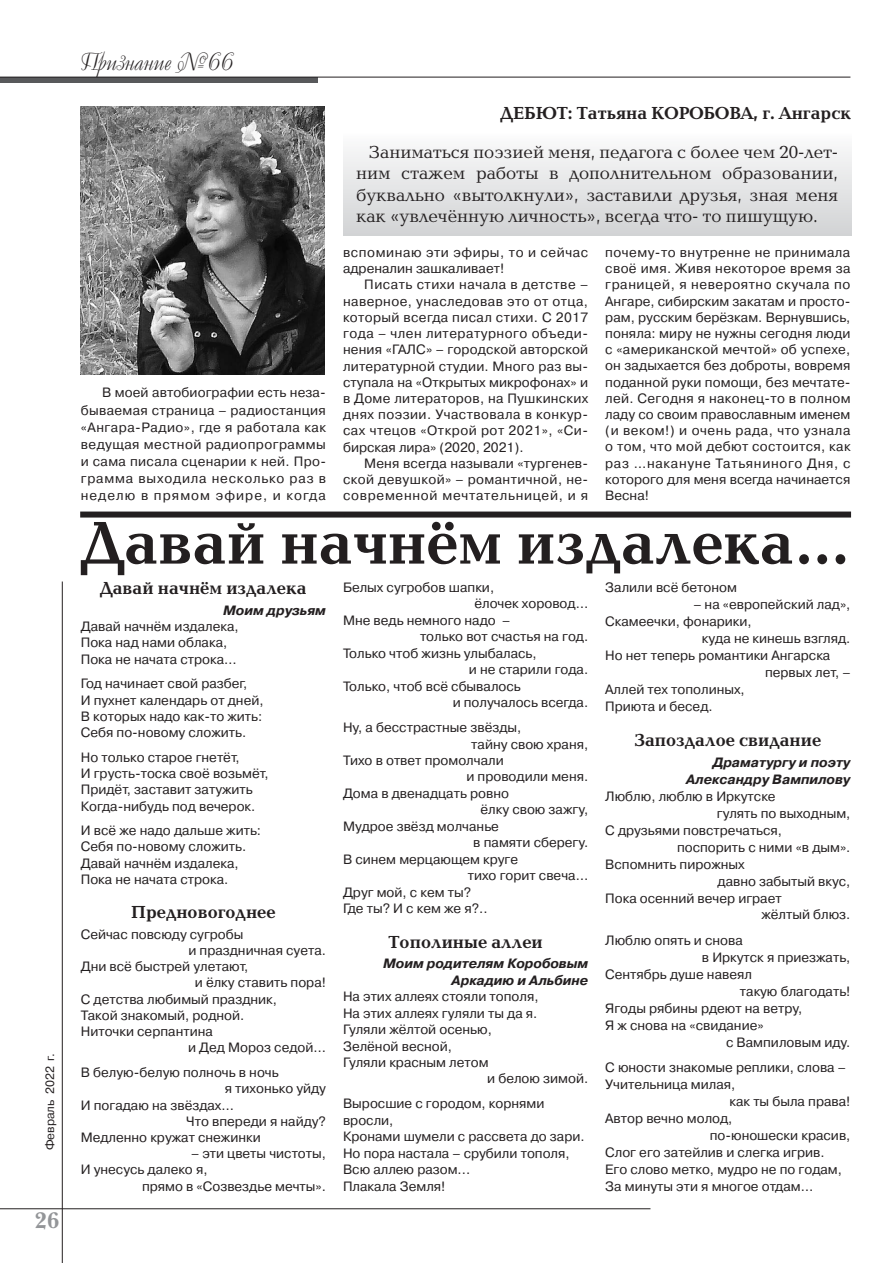
<style>
.page{position:relative;width:893px;height:1263px;background:#fff}
.page>*{position:absolute;margin:0;border:0;box-sizing:border-box;transform-origin:0 0}
.t1{font:700 62.25px "Baltica C";color:#231f20}
.t2{font:25.2px "Decor C";color:#231f20}
.t3{font:700 23.4px "New Baskerville C";color:#939598}
.t4{font:18px/21.6px "Baltica C";color:#231f20;text-align:justify}
.t5{font:700 18px "Baltica C";color:#231f20}
.t6{font:13.5px/16.2px "Pragmatica C";color:#231f20}
.t7{font:italic 700 13.5px/16.5px "Pragmatica C";color:#231f20;text-align:right}
.t8{font:13.5px/16.2px "Pragmatica C";letter-spacing:.04em;color:#231f20}
.t9{font:12px "Pragmatica C";color:#231f20}
</style>
<div class="page">
<div style="left:0;top:77px;width:317px;height:6px;background:#58595b"></div>
<hr style="left:0;top:77px;width:850px;height:1px;background:#231f20">
<hr style="left:62px;top:581px;width:1px;height:682px;background:#231f20">
<hr style="left:0;top:1208px;width:650px;height:1px;background:#231f20">
<div style="left:343px;top:132px;width:508px;height:103px;background:linear-gradient(to bottom,#fcfcfc,#d1d3d4)"></div>
<img style="left:80px;top:106px;width:244px;height:268px">
<div style="left:80px;top:511px;width:771px;height:6px;background:#231f20"></div>
<p class="t9" style="left:43px;top:1150px;width:98px;rotate:-90deg">Февраль 2022 г.</p>
<h3 class="t3" style="left:35px;top:1207px;width:26px">26</h3>
<h2 class="t2" style="left:80px;top:47px;width:155px">Признание №66</h2>
<h3 class="t5" style="left:500px;top:104px;width:352px">ДЕБЮТ: Татьяна КОРОБОВА, г. Ангарск</h3>
<h3 class="t4" style="left:356px;top:142px;width:484px;text-indent:13px">Заниматься поэзией меня, педагога с более чем 20-лет&shy;ним стажем работы в дополнительном образовании, буквально «вытолкнули», заставили друзья, зная меня как «увлечённую личность», всегда что- то пишущую.</h3>
<p class="t8" style="left:343px;top:244px;width:247px">вспоминаю эти эфиры, то и сейчас адреналин зашкаливает!</p>
<p class="t6" style="left:343px;top:277px;width:247px;text-align:justify;text-indent:21px">Писать стихи начала в детстве – наверное, унаследовав это от отца, который всегда писал стихи. С 2017 года – член литературного объеди&shy;нения «ГАЛС» – городской авторской литературной студии. Много раз вы&shy;ступала на «Открытых микрофонах» и в Доме литераторов, на Пушкинских днях поэзии. Участвовала в конкур&shy;сах чтецов «Открой рот 2021», «Си&shy;бирская лира» (2020, 2021).</p>
<p class="t6" style="left:343px;top:455px;width:247px;text-align:justify;text-indent:21px">Меня всегда называли «тургенев&shy;ской девушкой» – романтичной, не&shy;современной мечтательницей, и я</p>
<p class="t6" style="left:605px;top:244px;width:247px;text-align:justify">почему-то внутренне не принимала своё имя. Живя некоторое время за границей, я невероятно скучала по Ангаре, сибирским закатам и просто&shy;рам, русским берёзкам. Вернувшись, поняла: миру не нужны сегодня люди с «американской мечтой» об успехе, он задыхается без доброты, вовремя поданной руки помощи, без мечтате&shy;лей. Сегодня я наконец-то в полном ладу со своим православным именем (и веком!) и очень рада, что узнала о том, что мой дебют состоится, как раз …накануне Татьяниного Дня, с которого для меня всегда начинается Весна!</p>
<h1 class="t1" style="left:81px;top:510px;width:771px">Давай начнём издалека…</h1>
<h3 class="t5" style="left:100px;top:579px;width:208px">Давай начнём издалека</h3>
<p class="t7" style="left:223px;top:602px;width:104px">Моим друзьям</p>
<p class="t6" style="left:81px;top:618px;width:159px">Давай начнём издалека,<br>Пока над нами облака,<br>Пока не начата строка…</p>
<p class="t6" style="left:81px;top:676px;width:184px">Год начинает свой разбег,<br>И пухнет календарь от дней,<br>В которых надо как-то жить:<br>Себя по-новому сложить.</p>
<p class="t6" style="left:81px;top:749px;width:189px">Но только старое гнетёт,<br>И грусть-тоска своё возьмёт,<br>Придёт, заставит затужить<br>Когда-нибудь под вечерок.</p>
<p class="t6" style="left:81px;top:822px;width:182px">И всё же надо дальше жить:<br>Себя по-новому сложить.<br>Давай начнём издалека,<br>Пока не начата строка.</p>
<h3 class="t5" style="left:131px;top:903px;width:146px">Предновогоднее</h3>
<p class="t6" style="left:81px;top:926px;width:164px">Сейчас повсюду сугробы</p>
<p class="t6" style="left:188px;top:942px;width:139px">и праздничная суета.</p>
<p class="t6" style="left:81px;top:958px;width:169px">Дни всё быстрей улетают,</p>
<p class="t6" style="left:195px;top:975px;width:133px">и ёлку ставить пора!</p>
<p class="t6" style="left:81px;top:991px;width:198px">С детства любимый праздник,</p>
<p class="t6" style="left:81px;top:1007px;width:165px">Такой знакомый, родной.</p>
<p class="t6" style="left:81px;top:1023px;width:134px">Ниточки серпантина</p>
<p class="t6" style="left:188px;top:1040px;width:139px">и Дед Мороз седой…</p>
<p class="t6" style="left:81px;top:1064px;width:199px">В белую-белую полночь в ночь</p>
<p class="t6" style="left:225px;top:1081px;width:103px">я тихонько уйду</p>
<p class="t6" style="left:81px;top:1097px;width:155px">И погадаю на звёздах…</p>
<p class="t6" style="left:186px;top:1113px;width:141px">Что впереди я найду?</p>
<p class="t6" style="left:81px;top:1129px;width:181px">Медленно кружат снежинки</p>
<p class="t6" style="left:191px;top:1145px;width:136px">– эти цветы чистоты,</p>
<p class="t6" style="left:81px;top:1162px;width:128px">И унесусь далеко я,</p>
<p class="t6" style="left:142px;top:1178px;width:185px">прямо в «Созвездье мечты».</p>
<p class="t6" style="left:81px;top:384px;width:247px;line-height:17.1px;text-align:justify;text-indent:21px">В моей автобиографии есть неза&shy;бываемая страница – радиостанция «Ангара-Радио», где я работала как ведущая местной радиопрограммы и сама писала сценарии к ней. Про&shy;грамма выходила несколько раз в неделю в прямом эфире, и когда</p>
<p class="t6" style="left:605px;top:579px;width:133px">Залили всё бетоном</p>
<p class="t6" style="left:693px;top:596px;width:159px">– на «европейский лад»,</p>
<p class="t6" style="left:605px;top:613px;width:148px">Скамеечки, фонарики,</p>
<p class="t6" style="left:702px;top:630px;width:150px">куда не кинешь взгляд.</p>
<p class="t6" style="left:605px;top:647px;width:227px">Но нет теперь романтики Ангарска</p>
<p class="t6" style="left:765px;top:664px;width:87px">первых лет, –</p>
<p class="t6" style="left:605px;top:681px;width:141px">Аллей тех тополиных,</p>
<p class="t6" style="left:605px;top:698px;width:109px">Приюта и бесед.</p>
<h3 class="t5" style="left:634px;top:730px;width:188px">Запоздалое свидание</h3>
<p class="t7" style="left:686px;top:754px;width:166px;line-height:17px">Драматургу и поэту<br>Александру Вампилову</p>
<p class="t6" style="left:605px;top:788px;width:172px">Люблю, люблю в Иркутске</p>
<p class="t6" style="left:717px;top:805px;width:135px">гулять по выходным,</p>
<p class="t6" style="left:605px;top:822px;width:178px">С друзьями повстречаться,</p>
<p class="t6" style="left:677px;top:839px;width:175px">поспорить с ними «в дым».</p>
<p class="t6" style="left:605px;top:856px;width:141px">Вспомнить пирожных</p>
<p class="t6" style="left:718px;top:873px;width:134px">давно забытый вкус,</p>
<p class="t6" style="left:605px;top:890px;width:178px">Пока осенний вечер играет</p>
<p class="t6" style="left:761px;top:907px;width:91px">жёлтый блюз.</p>
<p class="t6" style="left:605px;top:932px;width:139px">Люблю опять и снова</p>
<p class="t6" style="left:702px;top:949px;width:150px">в Иркутск я приезжать,</p>
<p class="t6" style="left:605px;top:966px;width:148px">Сентябрь душе навеял</p>
<p class="t6" style="left:740px;top:983px;width:112px">такую благодать!</p>
<p class="t6" style="left:605px;top:1000px;width:199px">Ягоды рябины рдеют на ветру,</p>
<p class="t6" style="left:605px;top:1017px;width:160px">Я ж снова на «свидание»</p>
<p class="t6" style="left:726px;top:1034px;width:126px">с Вампиловым иду.</p>
<p class="t6" style="left:605px;top:1059px;width:242px">С юности знакомые реплики, слова –</p>
<p class="t6" style="left:605px;top:1076px;width:132px">Учительница милая,</p>
<p class="t6" style="left:729px;top:1093px;width:122px">как ты была права!</p>
<p class="t6" style="left:605px;top:1110px;width:129px">Автор вечно молод,</p>
<p class="t6" style="left:710px;top:1127px;width:142px">по-юношески красив,</p>
<p class="t6" style="left:605px;top:1144px;width:221px">Cлог его затейлив и слегка игрив.</p>
<p class="t6" style="left:605px;top:1161px;width:238px">Его слово метко, мудро не по годам,</p>
<p class="t6" style="left:605px;top:1178px;width:210px">За минуты эти я многое отдам…</p>
<p class="t6" style="left:343px;top:579px;width:153px">Белых сугробов шапки,</p>
<p class="t6" style="left:474px;top:596px;width:115px">ёлочек хоровод…</p>
<p class="t6" style="left:343px;top:612px;width:169px">Мне ведь немного надо –</p>
<p class="t6" style="left:420px;top:629px;width:170px">только вот счастья на год.</p>
<p class="t6" style="left:343px;top:645px;width:195px">Только чтоб жизнь улыбалась,</p>
<p class="t6" style="left:469px;top:662px;width:121px">и не старили года.</p>
<p class="t6" style="left:343px;top:678px;width:179px">Только, чтоб всё сбывалось</p>
<p class="t6" style="left:453px;top:694px;width:137px">и получалось всегда.</p>
<p class="t6" style="left:343px;top:719px;width:180px">Ну, а бесстрастные звёзды,</p>
<p class="t6" style="left:471px;top:736px;width:118px">тайну свою храня,</p>
<p class="t6" style="left:343px;top:752px;width:162px">Тихо в ответ промолчали</p>
<p class="t6" style="left:466px;top:769px;width:123px">и проводили меня.</p>
<p class="t6" style="left:343px;top:785px;width:167px">Дома в двенадцать ровно</p>
<p class="t6" style="left:481px;top:802px;width:109px">ёлку свою зажгу,</p>
<p class="t6" style="left:343px;top:818px;width:157px">Мудрое звёзд молчанье</p>
<p class="t6" style="left:473px;top:834px;width:116px">в памяти сберегу.</p>
<p class="t6" style="left:343px;top:851px;width:177px">В синем мерцающем круге</p>
<p class="t6" style="left:468px;top:867px;width:122px">тихо горит свеча…</p>
<p class="t6" style="left:343px;top:884px;width:130px">Друг мой, с кем ты?</p>
<p class="t6" style="left:343px;top:900px;width:146px">Где ты? И с кем же я?..</p>
<h3 class="t5" style="left:388px;top:932px;width:156px">Тополиные аллеи</h3>
<p class="t7" style="left:383px;top:955px;width:207px">Моим родителям Коробовым<br>Аркадию и Альбине</p>
<p class="t6" style="left:343px;top:988px;width:197px">На этих аллеях стояли тополя,</p>
<p class="t6" style="left:343px;top:1005px;width:196px">На этих аллеях гуляли ты да я.</p>
<p class="t6" style="left:343px;top:1021px;width:150px">Гуляли жёлтой осенью,</p>
<p class="t6" style="left:343px;top:1038px;width:110px">Зелёной весной,</p>
<p class="t6" style="left:343px;top:1054px;width:147px">Гуляли красным летом</p>
<p class="t6" style="left:487px;top:1071px;width:103px">и белою зимой.</p>
<p class="t6" style="left:343px;top:1095px;width:243px">Выросшие с городом, корнями вросли,<br>Кронами шумели с рассвета до зари.<br>Но пора настала – срубили тополя,<br>Всю аллею разом...<br>Плакала Земля!</p>
</div>
